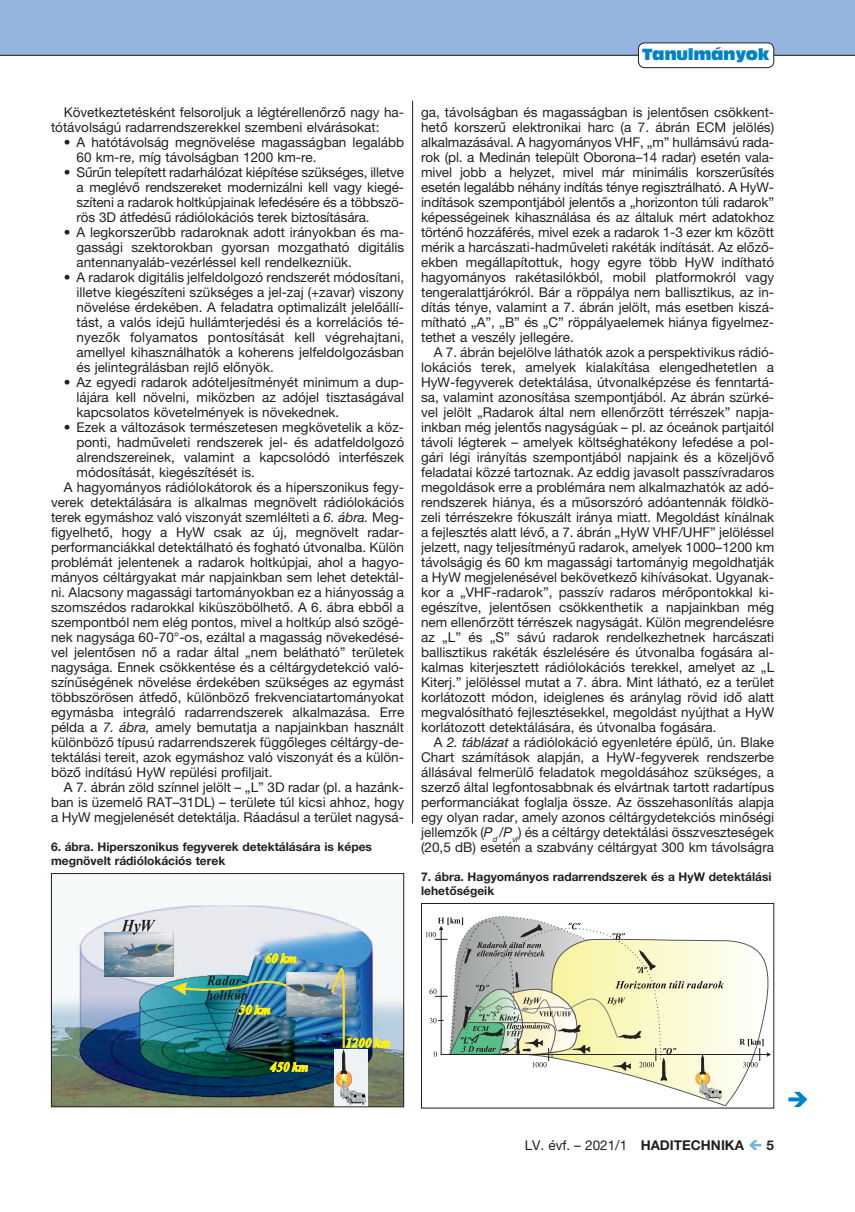
<style>
.page{position:relative;width:855px;height:1212px;background:#fff}
.page>*{position:absolute;margin:0;border:0;box-sizing:border-box;transform-origin:0 0}
.t1{font:15px "Antique Olive Compact";letter-spacing:-.02em;color:#0082c8}
.t2{font:13.5px/15px "Helvetica Neue LT Pro";color:#231f20;text-align:justify}
.t3{font:700 13.5px "Helvetica Neue LT Pro";color:#231f20}
.t4{font:700 12px/13.5px "Helvetica Neue LT Pro";color:#231f20}
.s1{font-style:italic}
.s2{font-weight:700}
</style>
<div class="page">
<div style="left:0;top:0;width:855px;height:55px;background:#95b5de"></div>
<hr style="left:0;top:55px;width:855px;height:1px;background:#231f20">
<div style="left:638px;top:43px;width:135px;height:25px;background:#fff;border-radius:6px"></div>
<div style="left:638px;top:43px;width:136px;height:25px;border:1px solid #231f20;border-radius:6px"></div>
<svg style="left:704px;top:940px;width:65px;height:166px"></svg>
<hr style="left:441px;top:1054px;width:326px;height:1px;background:#231f20">
<svg style="left:739px;top:1039px;width:32px;height:28px"></svg>
<svg style="left:426px;top:916px;width:298px;height:183px"></svg>
<div style="left:421px;top:903px;width:353px;height:205px;border:1px solid #231f20"></div>
<img style="left:53px;top:905px;width:349px;height:200px">
<img style="left:286px;top:973px;width:43px;height:44px">
<img style="left:104px;top:932px;width:69px;height:44px">
<svg style="left:121px;top:920px;width:35px;height:14px"></svg>
<svg style="left:266px;top:953px;width:30px;height:10px"></svg>
<img style="left:172px;top:975px;width:117px;height:39px">
<svg style="left:270px;top:1062px;width:38px;height:10px"></svg>
<img style="left:329px;top:967px;width:61px;height:138px">
<div style="left:51px;top:873px;width:353px;height:234px;border:1px solid #231f20"></div>
<hr style="left:412px;top:101px;width:1px;height:722px;background:#231f20">
<p class="t1" style="left:642px;top:44px;width:129px">Tanulmányok</p>
<p class="t2" style="left:51px;top:105px;width:354px;text-indent:13px">Következtetésként felsoroljuk a légtérellenőrző nagy ha&shy;tótávolságú radarrendszerekkel szembeni elvárásokat:</p>
<p class="t2" style="left:77px;top:135px;width:329px;text-indent:-13px">• A hatótávolság megnövelése magasságban legalább<br>60 km-re, míg távolságban 1200 km-re.</p>
<p class="t2" style="left:77px;top:165px;width:329px;text-indent:-13px">• Sűrűn telepített radarhálózat kiépítése szükséges, illetve a meglévő rendszereket modernizálni kell vagy kiegé&shy;szíteni a radarok holtkúpjainak lefedésére és a többszö&shy;rös 3D átfedésű rádiólokációs terek biztosítására.</p>
<p class="t2" style="left:77px;top:225px;width:329px;text-indent:-13px">• A legkorszerűbb radaroknak adott irányokban és ma&shy;gassági szektorokban gyorsan mozgatható digitális antennanyaláb-vezérléssel kell rendelkezniük.</p>
<p class="t2" style="left:77px;top:270px;width:329px;text-indent:-13px">• A radarok digitális jelfeldolgozó rendszerét módosítani, illetve kiegészíteni szükséges a jel-zaj (+zavar) viszony növelése érdekében. A feladatra optimalizált jelelőállí&shy;tást, a valós idejű hullámterjedési és a korrelációs té&shy;nyezők folyamatos pontosítását kell végrehajtani, amellyel kihasználhatók a koherens jelfeldolgozásban és jelintegrálásban rejlő előnyök.</p>
<p class="t2" style="left:77px;top:375px;width:329px;text-indent:-13px">• Az egyedi radarok adóteljesítményét minimum a dup&shy;lájára kell növelni, miközben az adójel tisztaságával kapcsolatos követelmények is növekednek.</p>
<p class="t2" style="left:64px;top:420px;width:342px">• Ezek a változások természetesen megkövetelik a köz-</p>
<p class="t2" style="left:77px;top:435px;width:329px">ponti, hadműveleti rendszerek jel- és adatfeldolgozó</p>
<p class="t2" style="left:77px;top:450px;width:329px">alrendszereinek, valamint a kapcsolódó interfészek</p>
<p class="t2" style="left:77px;top:465px;width:180px">módosítását, kiegészítését is.</p>
<p class="t2" style="left:64px;top:480px;width:342px">A hagyományos rádiólokátorok és a hiperszonikus fegy-</p>
<p class="t2" style="left:51px;top:495px;width:354px">verek detektálására is alkalmas megnövelt rádiólokációs</p>
<p class="t2" style="left:51px;top:510px;width:354px">terek egymáshoz való viszonyát szemlélteti a <span class="s1">6. ábra.</span> Meg-</p>
<p class="t2" style="left:51px;top:525px;width:354px">figyelhető, hogy a HyW csak az új, megnövelt radar-</p>
<p class="t2" style="left:51px;top:540px;width:354px">performanciákkal detektálható és fogható útvonalba. Külön</p>
<p class="t2" style="left:51px;top:555px;width:354px">problémát jelentenek a radarok holtkúpjai, ahol a hagyo-</p>
<p class="t2" style="left:51px;top:570px;width:354px">mányos céltárgyakat már napjainkban sem lehet detektál-</p>
<p class="t2" style="left:51px;top:585px;width:354px">ni. Alacsony magassági tartományokban ez a hiányosság a</p>
<p class="t2" style="left:51px;top:600px;width:354px">szomszédos radarokkal kiküszöbölhető. A 6. ábra ebből a</p>
<p class="t2" style="left:51px;top:615px;width:354px">szempontból nem elég pontos, mivel a holtkúp alsó szögé-</p>
<p class="t2" style="left:51px;top:630px;width:354px">nek nagysága 60-70°-os, ezáltal a magasság növekedésé-</p>
<p class="t2" style="left:51px;top:645px;width:354px">vel jelentősen nő a radar által „nem belátható” területek</p>
<p class="t2" style="left:51px;top:660px;width:354px">nagysága. Ennek csökkentése és a céltárgydetekció való-</p>
<p class="t2" style="left:51px;top:675px;width:354px">színűségének növelése érdekében szükséges az egymást</p>
<p class="t2" style="left:51px;top:690px;width:354px">többszörösen átfedő, különböző frekvenciatartományokat</p>
<p class="t2" style="left:51px;top:705px;width:355px">egymásba integráló radarrendszerek alkalmazása. Erre</p>
<p class="t2" style="left:51px;top:720px;width:354px">példa a <span class="s1">7. ábra,</span> amely bemutatja a napjainkban használt</p>
<p class="t2" style="left:51px;top:735px;width:354px">különböző típusú radarrendszerek függőleges céltárgy-de-</p>
<p class="t2" style="left:51px;top:750px;width:354px">tektálási tereit, azok egymáshoz való viszonyát és a külön-</p>
<p class="t2" style="left:51px;top:764px;width:223px">böző indítású HyW repülési profiljait.</p>
<p class="t2" style="left:64px;top:779px;width:342px">A 7. ábrán zöld színnel jelölt – „L” 3D radar (pl. a hazánk-</p>
<p class="t2" style="left:51px;top:794px;width:354px">ban is üzemelő RAT–31DL) – területe túl kicsi ahhoz, hogy</p>
<p class="t2" style="left:51px;top:809px;width:354px">a HyW megjelenését detektálja. Ráadásul a terület nagysá-</p>
<p class="t4" style="left:51px;top:840px;width:322px">6. ábra. Hiperszonikus fegyverek detektálására is képes megnövelt rádiólokációs terek</p>
<p class="t2" style="left:421px;top:104px;width:354px">ga, távolságban és magasságban is jelentősen csökkent&shy;hető korszerű elektronikai harc (a 7. ábrán ECM jelölés) alkalmazásával. A hagyományos VHF, „m” hullámsávú rada&shy;rok (pl. a Medinán települt Oborona–14 radar) esetén vala&shy;mivel jobb a helyzet, mivel már minimális korszerűsítés esetén legalább néhány indítás ténye regisztrálható. A HyW&shy;indítások szempontjából jelentős a „horizonton túli radarok” képességeinek kihasználása és az általuk mért adatokhoz történő hozzáférés, mivel ezek a radarok 1-3 ezer km között mérik a harcászati-hadműveleti rakéták indítását. Az előző&shy;ekben megállapítottuk, hogy egyre több HyW indítható hagyományos rakétasilókból, mobil platformokról vagy tengeralattjárókról. Bár a röppálya nem ballisztikus, az in&shy;dítás ténye, valamint a 7. ábrán jelölt, más esetben kiszá&shy;mítható „A”, „B” és „C” röppályaelemek hiánya figyelmez&shy;tethet a veszély jellegére.</p>
<p class="t2" style="left:421px;top:344px;width:354px;text-indent:13px">A 7. ábrán bejelölve láthatók azok a perspektivikus rádió&shy;lokációs terek, amelyek kialakítása elengedhetetlen a HyW-fegyverek detektálása, útvonalképzése és fenntartá&shy;sa, valamint azonosítása szempontjából. Az ábrán szürké&shy;vel jelölt „Radarok által nem ellenőrzött térrészek” napja&shy;inkban még jelentős nagyságúak – pl. az óceánok partjaitól távoli légterek – amelyek költséghatékony lefedése a pol&shy;gári légi irányítás szempontjából napjaink és a közeljövő feladatai közzé tartoznak. Az eddig javasolt passzívradaros megoldások erre a problémára nem alkalmazhatók az adó&shy;rendszerek hiánya, és a műsorszóró adóantennák földkö&shy;zeli térrészekre fókuszált iránya miatt. Megoldást kínálnak a fejlesztés alatt lévő, a 7. ábrán „HyW VHF/UHF” jelöléssel jelzett, nagy teljesítményű radarok, amelyek 1000–1200 km távolságig és 60 km magassági tartományig megoldhatják a HyW megjelenésével bekövetkező kihívásokat. Ugyanak&shy;kor a „VHF-radarok”, passzív radaros mérőpontokkal ki&shy;egészítve, jelentősen csökkenthetik a napjainkban még nem ellenőrzött térrészek nagyságát. Külön megrendelésre az „L” és „S” sávú radarok rendelkezhetnek harcászati ballisztikus rakéták észlelésére és útvonalba fogására al&shy;kalmas kiterjesztett rádiólokációs terekkel, amelyet az „L Kiterj.” jelöléssel mutat a 7. ábra. Mint látható, ez a terület korlátozott módon, ideiglenes és aránylag rövid idő alatt megvalósítható fejlesztésekkel, megoldást nyújthat a HyW korlátozott detektálására, és útvonalba fogására.</p>
<p class="t2" style="left:421px;top:734px;width:354px;text-indent:13px">A <span class="s1">2. táblázat</span> a rádiólokáció egyenletére épülő, ún. Blake Chart számítások alapján, a HyW-fegyverek rendszerbe állásával felmerülő feladatok megoldásához szükséges, a szerző által legfontosabbnak és elvártnak tartott radartípus performanciákat foglalja össze. Az összehasonlítás alapja egy olyan radar, amely azonos céltárgydetekciós minőségi jellemzők (<span class="s1">P</span><sub>d</sub> /<span class="s1">P</span><sub>vl</sub>) és a céltárgy detektálási összveszteségek (20,5 dB) esetén a szabvány céltárgyat 300 km távolságra</p>
<p class="t4" style="left:421px;top:870px;width:352px">7. ábra. Hagyományos radarrendszerek és a HyW detektálási lehetőségeik</p>
<p class="t2" style="left:525px;top:1137px;width:221px">LV. évf. – 2021/1 <span class="s2">HADITECHNIKA</span></p>
<p class="t3" style="left:766px;top:1137px;width:9px">5</p>
</div>
